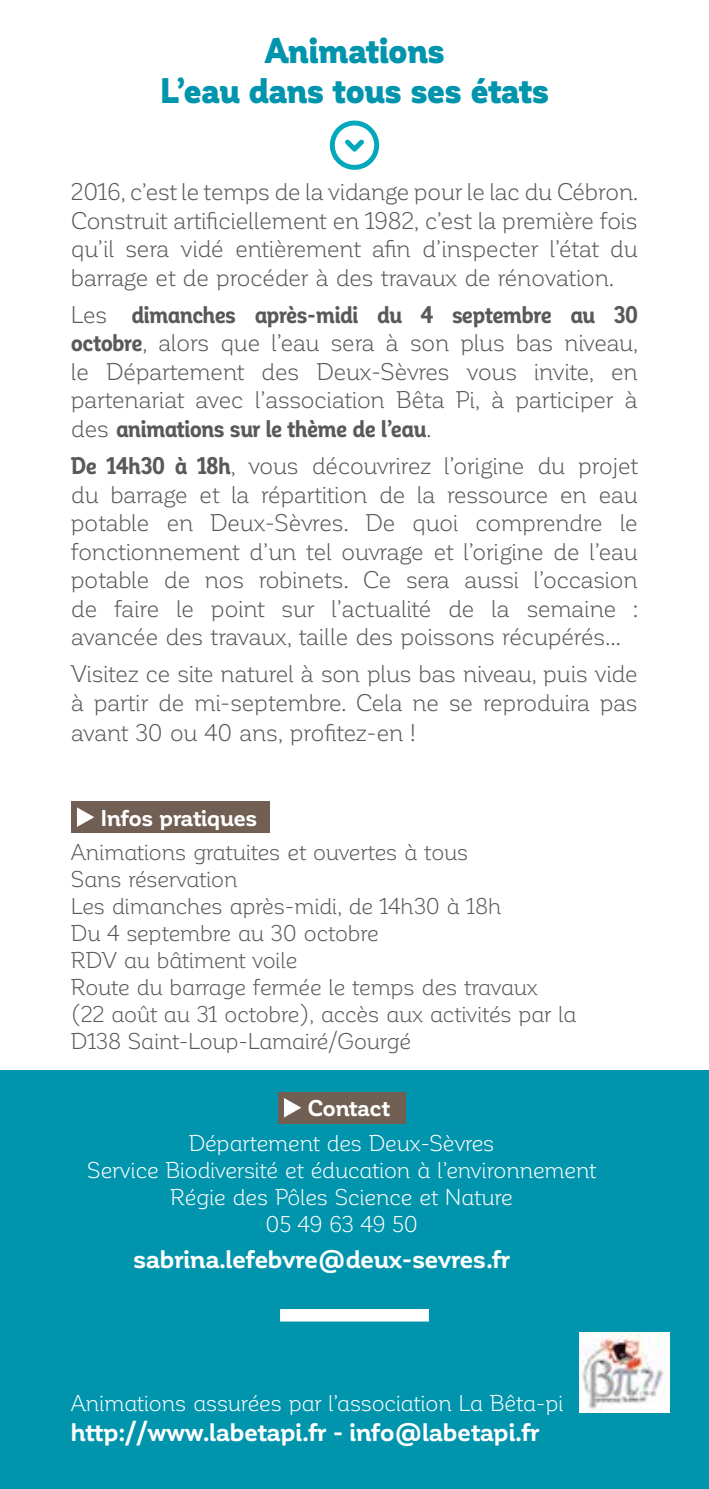
<style>
.page{position:relative;width:709px;height:1489px;background:#fff}
.page>*{position:absolute;margin:0;border:0;box-sizing:border-box;transform-origin:0 0}
.t1{font:900 35px/40px "Corporative";letter-spacing:-.02em;color:#0094ad;text-align:center;scale:.93 1}
.t2{font:700 25px "Corporative";letter-spacing:-.015em;color:#fff}
.t3{font:23.75px/28.5px "Corporative";letter-spacing:-.025em;color:#58595b;text-align:justify}
.t4{font:700 23.75px "Corporative Alt Cnd";letter-spacing:-.02em;color:#58595b}
.t5{font:22.5px/27px "Corporative Alt";letter-spacing:-.025em;color:#58595b}
.t6{font:22.5px/27px "Corporative Alt";letter-spacing:-.025em;color:#fff;text-align:center}
.t7{font:700 22.5px "Corporative";letter-spacing:-.025em;color:#fff}
.s1{font-family:"Corporative";font-weight:400}
.s2{font-family:"Corporative Alt Cnd";font-weight:700}
.s3{font-size:30px;color:#0094ad}
.s4{color:#0094ad}
</style>
<div class="page">
<div style="left:0;top:1070px;width:709px;height:418px;background:#0094ad"></div>
<div style="left:71px;top:801px;width:198px;height:32px;background:#715f54"></div>
<svg style="left:77px;top:807px;width:17px;height:20px"></svg>
<div style="left:278px;top:1091px;width:127px;height:32px;background:#715f54"></div>
<svg style="left:284px;top:1098px;width:17px;height:19px"></svg>
<img style="left:579px;top:1332px;width:91px;height:79px">
<svg style="left:329px;top:120px;width:51px;height:50px"></svg>
<div style="left:280px;top:1308px;width:149px;height:13px;background:#fff"></div>
<h1 class="t1" style="left:160px;top:31px;width:420px">Animations<br>L’eau dans tous ses états</h1>
<p class="t3" style="left:71px;top:178px;width:568px">2016, c’est le temps de la vidange pour le lac du Cébron.<br>Construit artificiellement en 1982, c’est la première fois qu’il sera vidé entièrement afin d’inspecter l’état du barrage et de procéder à des travaux de rénovation.</p>
<p class="t4" style="left:71px;top:301px;width:568px"><span class="s1">Les</span> dimanches après-midi du 4 septembre au 30</p>
<p class="t3" style="left:71px;top:329px;width:568px"><span class="s2">octobre</span>, alors que l’eau sera à son plus bas niveau, le Département des Deux-Sèvres vous invite, en partenariat avec l’association Bêta Pi, à participer à</p>
<p class="t4" style="left:71px;top:415px;width:362px"><span class="s1">des</span> animations sur le thème de l’eau<span class="s1">.</span></p>
<p class="t3" style="left:71px;top:451px;width:568px"><span class="s2">De 14h30 à 18h</span>, vous découvrirez l’origine du projet du barrage et la répartition de la ressource en eau potable en Deux-Sèvres. De quoi comprendre le fonctionnement d’un tel ouvrage et l’origine de l’eau potable de nos robinets. Ce sera aussi l’occasion de faire le point sur l’actualité de la semaine : avancée des travaux, taille des poissons récupérés…</p>
<p class="t3" style="left:71px;top:659px;width:568px;line-height:29.2px">Visitez ce site naturel à son plus bas niveau, puis vide à partir de mi-septembre. Cela ne se reproduira pas avant 30 ou 40 ans, profitez-en !</p>
<p class="t7" style="left:100px;top:805px;width:159px">Infos pratiques</p>
<p class="t5" style="left:71px;top:839px;width:507px">Animations gratuites et ouvertes à tous<br>Sans réservation<br>Les dimanches après-midi, de 14h30 à 18h<br>Du 4 septembre au 30 octobre<br>RDV au bâtiment voile<br>Route du barrage fermée le temps des travaux (22 août au 31 octobre), accès aux activités par la D138 Saint-Loup-Lamairé/Gourgé</p>
<p class="t7" style="left:307px;top:1096px;width:84px">Contact</p>
<p class="t6" style="left:87px;top:1129px;width:510px">Département des Deux-Sèvres<br>Service Biodiversité et éducation à l’environnement<br>Régie des Pôles Science et Nature<br>05 49 63 49 50</p>
<p class="t2" style="left:133px;top:1245px;width:418px">sabrina.lefebvre@deux-sevres.fr<span class="s3">s</span><span class="s4">.fr</span></p>
<p class="t6" style="left:71px;top:1389px;width:494px">Animations assurées par l’association La Bêta-pi</p>
<p class="t2" style="left:71px;top:1418px;width:470px">http://www.labetapi.fr - info@labetapi.fr</p>
</div>
